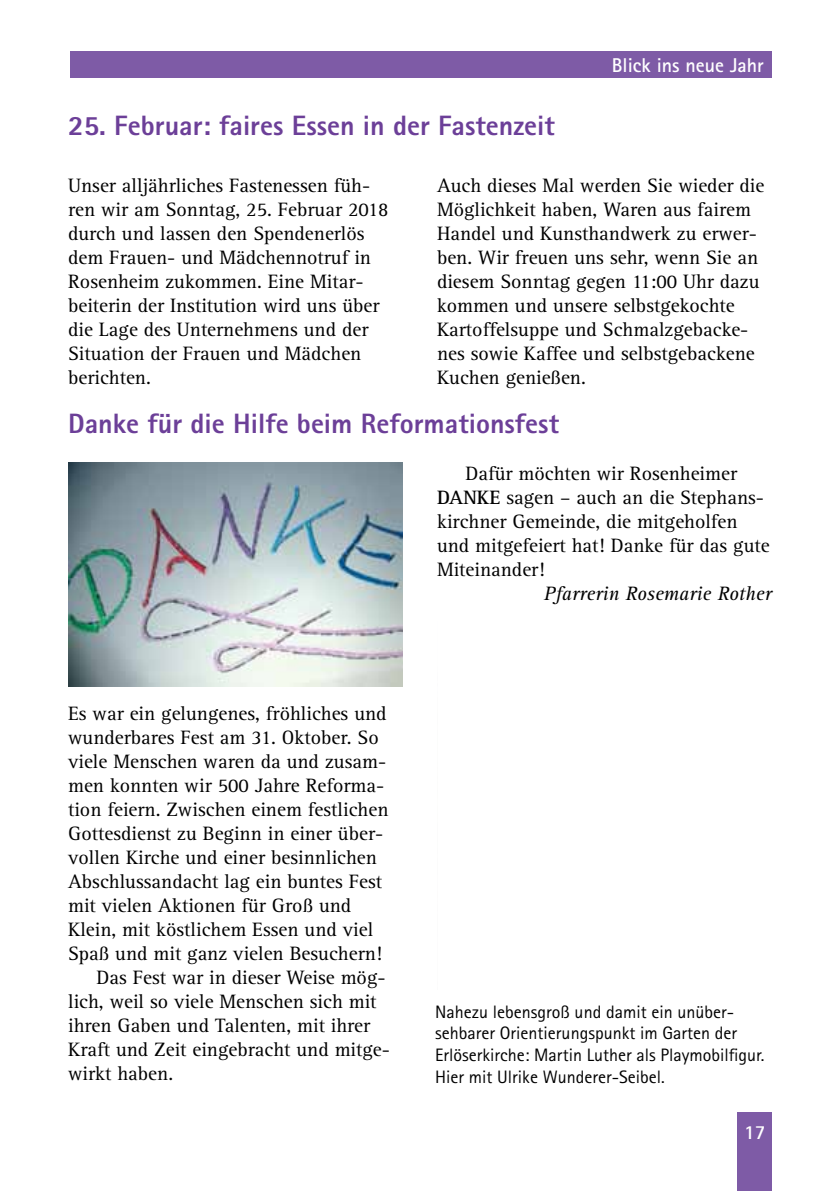
<style>
.page{position:relative;width:840px;height:1191px;background:#fff}
.page>*{position:absolute;margin:0;border:0;box-sizing:border-box;transform-origin:0 0}
.t1{font:800 28px "Rotis Sans Serif";color:#6c3f98}
.t2{font:20px/24px "Rotis Serif";color:#000}
.t3{font:italic 20px "Rotis Serif";color:#000}
.t4{font:700 20px "Rotis Sans Serif";color:#fff}
.t5{font:18px/21.6px "Rotis Sans Serif";color:#000}
.s1{font-weight:700}
</style>
<div class="page">
<div style="left:70px;top:51px;width:701px;height:26px;background:#7e5ba6"></div>
<div style="left:737px;top:1112px;width:34px;height:79px;background:#7e5ba6"></div>
<img style="left:68px;top:463px;width:335px;height:223px">
<h1 class="t1" style="left:68px;top:108px;width:488px">25. Februar: faires Essen in der Fastenzeit</h1>
<p class="t4" style="left:611px;top:53px;width:153px">Blick ins neue Jahr</p>
<p class="t2" style="left:68px;top:174px;width:321px">Unser alljährliches Fastenessen füh&shy;ren wir am Sonntag, 25. Februar 2018 durch und lassen den Spendenerlös dem Frauen- und Mädchennotruf in<br>Rosenheim zukommen. Eine Mitar&shy;beiterin der Institution wird uns über die Lage des Unternehmens und der<br>Situation der Frauen und Mädchen berichten.</p>
<p class="t2" style="left:437px;top:174px;width:329px">Auch dieses Mal werden Sie wieder die Möglichkeit haben, Waren aus fairem Handel und Kunsthandwerk zu erwer&shy;ben. Wir freuen uns sehr, wenn Sie an diesem Sonntag gegen 11:00 Uhr dazu kommen und unsere selbstgekochte Kartoffelsuppe und Schmalzgebacke&shy;nes sowie Kaffee und selbstgebackene Kuchen genießen.</p>
<h1 class="t1" style="left:68px;top:406px;width:492px">Danke für die Hilfe beim Reformationsfest</h1>
<p class="t2" style="left:68px;top:702px;width:320px">Es war ein gelungenes, fröhliches und</p>
<p class="t2" style="left:68px;top:726px;width:312px">wunderbares Fest am 31. Oktober. So</p>
<p class="t2" style="left:68px;top:750px;width:319px">viele Menschen waren da und zusam-</p>
<p class="t2" style="left:68px;top:774px;width:317px">men konnten wir 500 Jahre Reforma-</p>
<p class="t2" style="left:68px;top:798px;width:321px">tion feiern. Zwischen einem festlichen</p>
<p class="t2" style="left:68px;top:822px;width:316px">Gottesdienst zu Beginn in einer über-</p>
<p class="t2" style="left:68px;top:846px;width:310px">vollen Kirche und einer besinnlichen</p>
<p class="t2" style="left:68px;top:870px;width:315px">Abschlussandacht lag ein buntes Fest</p>
<p class="t2" style="left:68px;top:894px;width:284px">mit vielen Aktionen für Groß und</p>
<p class="t2" style="left:68px;top:918px;width:306px">Klein, mit köstlichem Essen und viel</p>
<p class="t2" style="left:68px;top:942px;width:315px">Spaß und mit ganz vielen Besuchern!</p>
<p class="t2" style="left:96px;top:966px;width:290px">Das Fest war in dieser Weise mög-</p>
<p class="t2" style="left:68px;top:990px;width:310px">lich, weil so viele Menschen sich mit</p>
<p class="t2" style="left:68px;top:1014px;width:303px">ihren Gaben und Talenten, mit ihrer</p>
<p class="t2" style="left:68px;top:1038px;width:323px">Kraft und Zeit eingebracht und mitge-</p>
<p class="t2" style="left:68px;top:1062px;width:106px">wirkt haben.</p>
<p class="t2" style="left:437px;top:462px;width:334px;text-indent:28px">Dafür möchten wir Rosenheimer<br><span class="s1">DANKE</span> sagen – auch an die Stephans&shy;kirchner Gemeinde, die mitgeholfen und mitgefeiert hat! Danke für das gute<br>Miteinander!</p>
<p class="t3" style="left:543px;top:582px;width:229px">Pfarrerin Rosemarie Rother</p>
<p class="t5" style="left:435px;top:1000px;width:330px">Nahezu lebensgroß und damit ein unüber&shy;sehbarer Orientierungspunkt im Garten der Erlöserkirche: Martin Luther als Playmobilfigur.<br>Hier mit Ulrike Wunderer-Seibel.</p>
<p class="t4" style="left:743px;top:1119px;width:23px">17</p>
</div>
